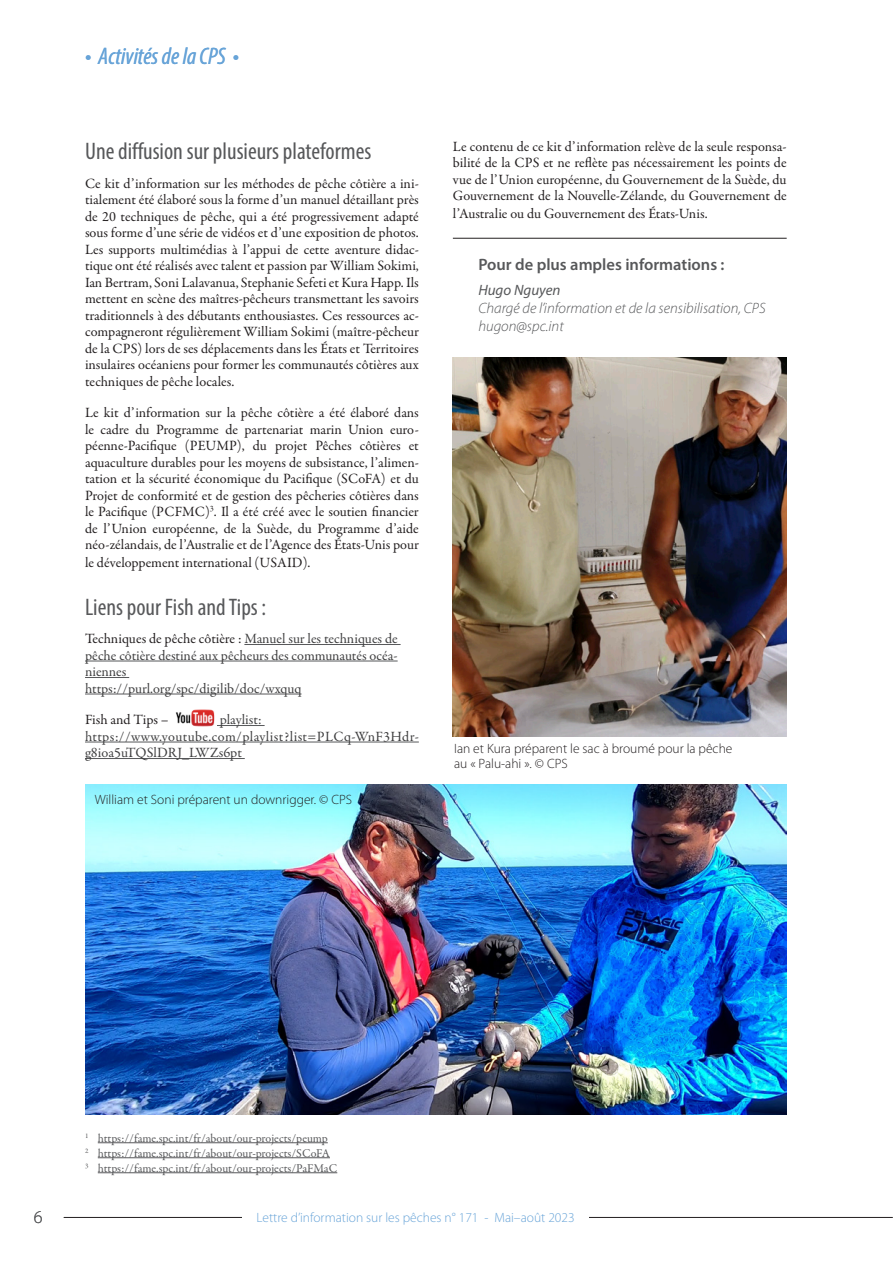
<style>
.page{position:relative;width:893px;height:1263px;background:#fff}
.page>*{position:absolute;margin:0;border:0;box-sizing:border-box;transform-origin:0 0}
.heading_1{font:condensed 24px "Myriad Pro";color:#57585a}
.B-Header_right_page{font:italic condensed 24px "Myriad Pro";color:#68a4d8}
.t1{font:300 18px "Myriad Pro";color:#57585a}
.for_more_information{font:600 16.5px "Myriad Pro";color:#57585a}
.for_more_info_email{font:italic 300 15px "Myriad Pro";color:#57585a}
.For_more_info_name{font:italic 15px "Myriad Pro";color:#57585a}
.t2{font:14.25px/16.5px "Garamond Premr Pro";color:#231f20;text-align:justify}
.t3{font:14.25px/16.5px "Garamond Premr Pro";color:#3e3e3f}
.t4{font:14.25px/16.5px "Garamond Premr Pro";letter-spacing:.02em;color:#3e3e3f}
.caption_Figure{font:300 13.5px/15px "Myriad Pro";color:#231f20}
.t5{font:300 13.5px "Myriad Pro";color:#68a4d8}
.footnotes{font:12px "Garamond Premr Pro";color:#57585a}
.s1{color:#231f20}
</style>
<div class="page">
<hr style="left:64px;top:1217px;width:828px;height:1px;background:#231f20">
<div style="left:242px;top:1212px;width:347px;height:22px;background:#fff"></div>
<hr style="left:244px;top:644px;width:157px;height:1px;background:#57585a">
<hr style="left:85px;top:661px;width:313px;height:1px;background:#57585a">
<hr style="left:85px;top:677px;width:44px;height:1px;background:#57585a">
<hr style="left:85px;top:694px;width:217px;height:1px;background:#57585a">
<hr style="left:217px;top:725px;width:48px;height:1px;background:#57585a">
<hr style="left:85px;top:742px;width:334px;height:1px;background:#57585a">
<hr style="left:85px;top:758px;width:160px;height:1px;background:#57585a">
<img style="left:175px;top:709px;width:40px;height:18px">
<img style="left:453px;top:357px;width:334px;height:379px">
<img style="left:85px;top:784px;width:702px;height:331px">
<hr style="left:453px;top:238px;width:334px;height:1px;background:#231f20">
<hr style="left:98px;top:1142px;width:230px;height:1px;background:#57585a">
<hr style="left:98px;top:1157px;width:232px;height:1px;background:#57585a">
<hr style="left:98px;top:1172px;width:239px;height:1px;background:#57585a">
<p class="B-Header_right_page" style="left:85px;top:41px;width:155px">• Activités de la CPS •</p>
<p class="heading_1" style="left:85px;top:137px;width:288px">Une diffusion sur plusieurs plateformes</p>
<p class="t2" style="left:85px;top:175px;width:335px">Ce kit d’information sur les méthodes de pêche côtière a ini&shy;tialement été élaboré sous la forme d’un manuel détaillant près de 20 techniques de pêche, qui a été progressivement adapté sous forme d’une série de vidéos et d’une exposition de photos.<br>Les supports multimédias à l’appui de cette aventure didac&shy;tique ont été réalisés avec talent et passion par William Sokimi, Ian Bertram, Soni Lalavanua, Stephanie Sefeti et Kura Happ. Ils mettent en scène des maîtres-pêcheurs transmettant les savoirs traditionnels à des débutants enthousiastes. Ces ressources ac&shy;compagneront régulièrement William Sokimi (maître-pêcheur de la CPS) lors de ses déplacements dans les États et Territoires insulaires océaniens pour former les communautés côtières aux techniques de pêche locales.</p>
<p class="t2" style="left:85px;top:405px;width:335px">Le kit d’information sur la pêche côtière a été élaboré dans le cadre du Programme de partenariat marin Union euro&shy;péenne-Pacifique (PEUMP), du projet Pêches côtières et aquaculture durables pour les moyens de subsistance, l’alimen&shy;tation et la sécurité économique du Pacifique (SCoFA) et du Projet de conformité et de gestion des pêcheries côtières dans le Pacifique (PCFMC)<sup>3</sup>. Il a été créé avec le soutien financier de l’Union européenne, de la Suède, du Programme d’aide néo-zélandais, de l’Australie et de l’Agence des États-Unis pour</p>
<p class="t2" style="left:85px;top:555px;width:227px">le développement international (USAID).</p>
<p class="heading_1" style="left:85px;top:592px;width:183px">Liens pour Fish and Tips :</p>
<p class="t3" style="left:85px;top:631px;width:314px"><span class="s1">Techniques de pêche côtière :</span> Manuel sur les techniques de pêche côtière destiné aux pêcheurs des communautés océa&shy;niennes<br>https://purl.org/spc/digilib/doc/wxquq</p>
<p class="t2" style="left:85px;top:712px;width:85px">Fish and Tips –</p>
<p class="t3" style="left:220px;top:712px;width:44px">playlist:</p>
<p class="t4" style="left:85px;top:728px;width:335px">https://www.youtube.com/playlist?list=PLCq-WnF3Hdr&shy;g8ioa5uTQSlDRJ_LWZs6pt</p>
<p class="caption_Figure" style="left:95px;top:792px;width:259px">William et Soni préparent un downrigger. © CPS</p>
<p class="t2" style="left:453px;top:138px;width:335px">Le contenu de ce kit d’information relève de la seule responsa&shy;bilité de la CPS et ne reflète pas nécessairement les points de vue de l’Union européenne, du Gouvernement de la Suède, du Gouvernement de la Nouvelle-Zélande, du Gouvernement de</p>
<p class="t2" style="left:453px;top:206px;width:256px">l’Australie ou du Gouvernement des États-Unis.</p>
<p class="for_more_information" style="left:478px;top:254px;width:248px">Pour de plus amples informations :</p>
<p class="For_more_info_name" style="left:478px;top:280px;width:84px">Hugo Nguyen</p>
<p class="for_more_info_email" style="left:478px;top:299px;width:289px">Chargé de l’information et de la sensibilisation, CPS</p>
<p class="for_more_info_email" style="left:478px;top:317px;width:87px">hugon@spc.int</p>
<p class="caption_Figure" style="left:454px;top:740px;width:280px">Ian et Kura préparent le sac à broumé pour la pêche au « Palu-ahi ». © CPS</p>
<p class="footnotes" style="left:85px;top:1130px;width:244px"><sup>1</sup> https://fame.spc.int/fr/about/our-projects/peump</p>
<p class="footnotes" style="left:85px;top:1145px;width:246px"><sup>2</sup> https://fame.spc.int/fr/about/our-projects/SCoFA</p>
<p class="footnotes" style="left:85px;top:1160px;width:254px"><sup>3</sup> https://fame.spc.int/fr/about/our-projects/PaFMaC</p>
<p class="t1" style="left:34px;top:1206px;width:10px">6</p>
<p class="t5" style="left:257px;top:1209px;width:320px">Lettre d’information sur les pêches n° 171 - Mai–août 2023</p>
</div>
